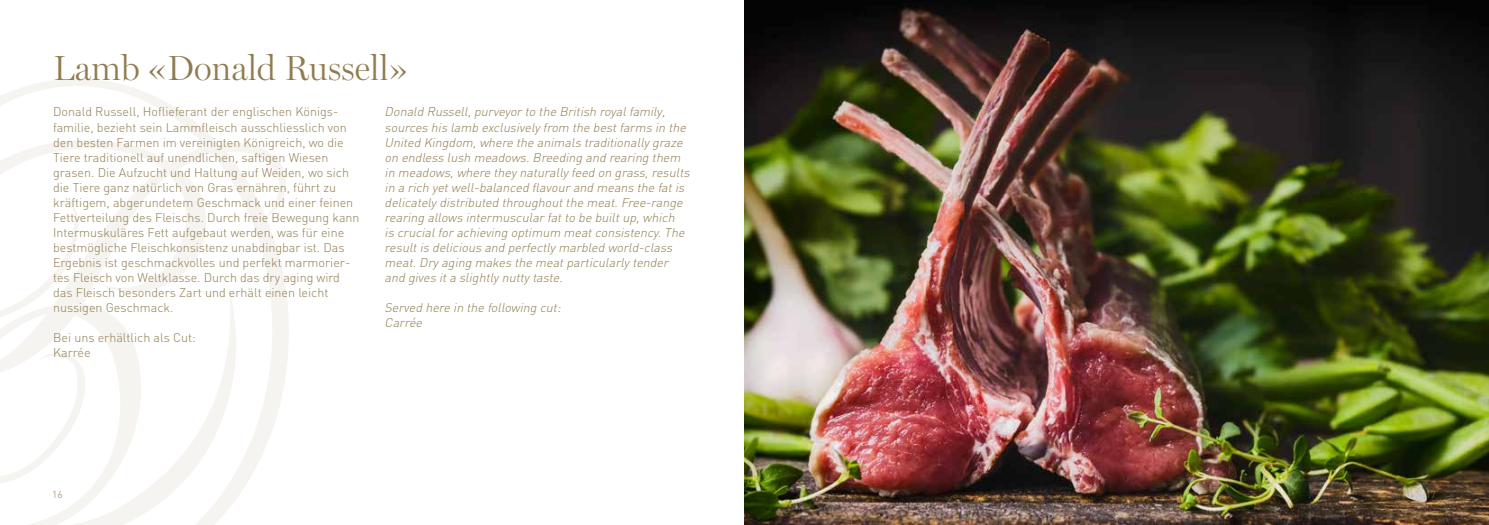
<style>
.page{position:relative;width:1489px;height:525px;background:#fff}
.page>*{position:absolute;margin:0;border:0;box-sizing:border-box;transform-origin:0 0}
.t1{font:300 35px "Miller Display";color:#907b4e}
.t2{font:300 12.5px/15px "DIN";color:#907b4e}
.t3{font:italic 300 12.5px/15px "DIN";color:#907b4e}
.t4{font:300 10px "DIN";color:#907b4e}
</style>
<div class="page">
<svg style="left:0;top:79px;width:289px;height:445px"></svg>
<img style="left:744px;top:0;width:744px;height:524px">
<h1 class="t1" style="left:53px;top:48px;width:356px">Lamb «Donald Russell»</h1>
<p class="t2" style="left:53px;top:104px;width:308px">Donald Russell, Hoflieferant der englischen Königs&shy;familie, bezieht sein Lammfleisch ausschliesslich von den besten Farmen im vereinigten Königreich, wo die Tiere traditionell auf unendlichen, saftigen Wiesen grasen. Die Aufzucht und Haltung auf Weiden, wo sich die Tiere ganz natürlich von Gras ernähren, führt zu kräftigem, abgerundetem Geschmack und einer feinen Fettverteilung des Fleischs. Durch freie Bewegung kann Intermuskuläres Fett aufgebaut werden, was für eine bestmögliche Fleischkonsistenz unabdingbar ist. Das Ergebnis ist geschmackvolles und perfekt marmorier&shy;tes Fleisch von Weltklasse. Durch das dry aging wird das Fleisch besonders Zart und erhält einen leicht nussigen Geschmack.</p>
<p class="t2" style="left:53px;top:329px;width:144px">Bei uns erhältlich als Cut:<br>Karrée</p>
<p class="t3" style="left:384px;top:104px;width:309px">Donald Russell,purveyorto the British royalfamily, sources his lamb exclusivelyfrom the bestfarms in the United Kingdom,where the animals traditionallygraze on endless lush meadows.Breeding and rearing them in meadows,where theynaturallyfeed on grass,results in a rich yetwell-balanced flavourand means the fatis delicatelydistributed throughoutthe meat.Free-range rearing allows intermuscularfatto be builtup,which is crucialforachieving optimum meatconsistency.The resultis delicious and perfectlymarbled world-class meat.Dryaging makes the meatparticularlytender and gives ita slightlynuttytaste.</p>
<p class="t3" style="left:384px;top:299px;width:180px">Served here in the following cut:<br>Carrée</p>
<p class="t4" style="left:52px;top:487px;width:12px">16</p>
<p class="t4" style="left:1425px;top:487px;width:12px">17</p>
</div>
